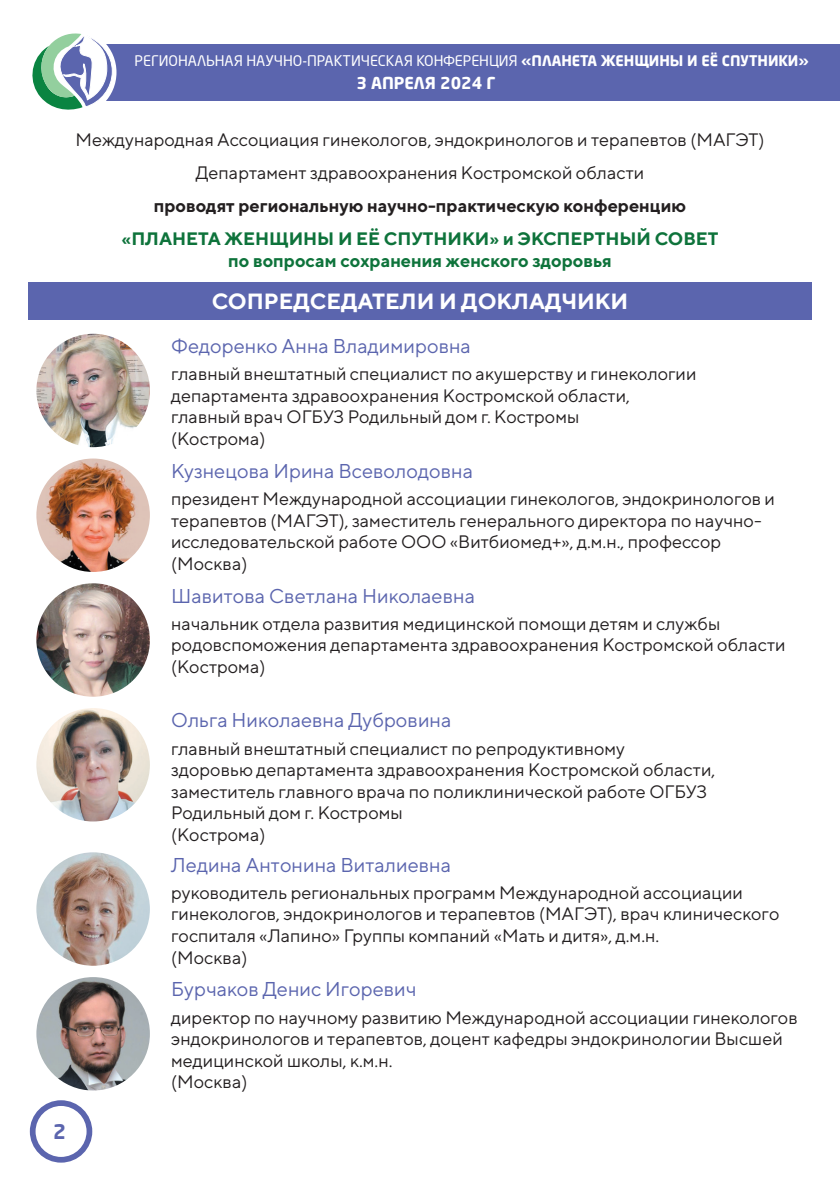
<style>
.page{position:relative;width:840px;height:1191px;background:#fff}
.page>*{position:absolute;margin:0;border:0;box-sizing:border-box;transform-origin:0 0}
.Секции{font:700 22px "TT Norms";color:#fff}
.Профы_на_главной{font:20px "TT Norms";color:#5b65ae}
.t1{font:700 20px "Neo Sans Pro";color:#5b65ae}
.Профы_на_главной_опи{font:18px/21.6px "TT Norms";color:#231f20}
.t2{font:700 18px/21.6px "TT Norms";color:#0e733b;text-align:center}
.t3{font:700 18px "TT Norms";color:#231f20}
.t4{font:700 16.2px "Neo Sans Pro";color:#fff}
.t5{font:14.4px "Neo Sans Pro";color:#fff}
.s1{font-weight:700}
</style>
<div class="page">
<div style="left:70px;top:44px;width:769px;height:57px;background:#5b65ae"></div>
<div style="left:28px;top:28px;width:88px;height:88px;background:#fff;border-radius:50%"></div>
<svg style="left:32px;top:33px;width:80px;height:77px"></svg>
<div style="left:30px;top:1100px;width:62px;height:62px;border:6px solid #5b65ae;border-radius:50%"></div>
<div style="left:28px;top:282px;width:783px;height:37px;background:#5b65ae"></div>
<img style="left:36px;top:334px;width:114px;height:113px;border-radius:57px">
<img style="left:36px;top:458px;width:114px;height:114px;border-radius:57px">
<img style="left:36px;top:583px;width:114px;height:113px;border-radius:57px">
<img style="left:36px;top:708px;width:114px;height:113px;border-radius:57px">
<img style="left:36px;top:852px;width:114px;height:113px;border-radius:57px">
<img style="left:36px;top:977px;width:114px;height:113px;border-radius:57px">
<p class="t5" style="left:134px;top:51px;width:675px">РЕГИОНАЛЬНАЯ НАУЧНО-ПРАКТИЧЕСКАЯ КОНФЕРЕНЦИЯ <span class="s1">«ПЛАНЕТА ЖЕНЩИНЫ И ЕЁ СПУТНИКИ»</span></p>
<p class="t4" style="left:356px;top:73px;width:141px">3 АПРЕЛЯ 2024 Г</p>
<p class="t1" style="left:53px;top:1118px;width:14px">2</p>
<p class="Профы_на_главной_опи" style="left:75px;top:129px;width:690px">Международная Ассоциация гинекологов, эндокринологов и терапевтов (МАГЭТ)</p>
<p class="Профы_на_главной_опи" style="left:196px;top:162px;width:449px">Департамент здравоохранения Костромской области</p>
<p class="t3" style="left:154px;top:194px;width:533px">проводят региональную научно-практическую конференцию</p>
<p class="t2" style="left:121px;top:228px;width:598px">«ПЛАНЕТА ЖЕНЩИНЫ И ЕЁ СПУТНИКИ» и ЭКСПЕРТНЫЙ СОВЕТ по вопросам сохранения женского здоровья</p>
<p class="Секции" style="left:211px;top:287px;width:418px">СОПРЕДСЕДАТЕЛИ И ДОКЛАДЧИКИ</p>
<p class="Профы_на_главной" style="left:171px;top:334px;width:301px">Федоренко Анна Владимировна</p>
<p class="Профы_на_главной_опи" style="left:171px;top:363px;width:526px">главный внештатный специалист по акушерству и гинекологии департамента здравоохранения Костромской области, главный врач ОГБУЗ Родильный дом г. Костромы<br>(Кострома)</p>
<p class="Профы_на_главной" style="left:171px;top:458px;width:303px">Кузнецова Ирина Всеволодовна</p>
<p class="Профы_на_главной_опи" style="left:171px;top:487px;width:605px">президент Международной ассоциации гинекологов, эндокринологов и терапевтов (МАГЭТ), заместитель генерального директора по научно&shy;исследовательской работе ООО «Витбиомед+», д.м.н., профессор (Москва)</p>
<p class="Профы_на_главной" style="left:171px;top:583px;width:305px">Шавитова Светлана Николаевна</p>
<p class="Профы_на_главной_опи" style="left:171px;top:612px;width:615px">начальник отдела развития медицинской помощи детям и службы родовспоможения департамента здравоохранения Костромской области (Кострома)</p>
<p class="Профы_на_главной" style="left:171px;top:708px;width:282px">Ольга Николаевна Дубровина</p>
<p class="Профы_на_главной_опи" style="left:171px;top:737px;width:545px">главный внештатный специалист по репродуктивному<br>здоровью департамента здравоохранения Костромской области, заместитель главного врача по поликлинической работе ОГБУЗ Родильный дом г. Костромы<br>(Кострома)</p>
<p class="Профы_на_главной" style="left:171px;top:852px;width:281px">Ледина Антонина Виталиевна</p>
<p class="Профы_на_главной_опи" style="left:171px;top:881px;width:609px">руководитель региональных программ Международной ассоциации гинекологов, эндокринологов и терапевтов (МАГЭТ), врач клинического госпиталя «Лапино» Группы компаний «Мать и дитя», д.м.н.<br>(Москва)</p>
<p class="Профы_на_главной" style="left:171px;top:977px;width:247px">Бурчаков Денис Игоревич</p>
<p class="Профы_на_главной_опи" style="left:171px;top:1006px;width:627px">директор по научному развитию Международной ассоциации гинекологов эндокринологов и терапевтов, доцент кафедры эндокринологии Высшей медицинской школы, к.м.н.<br>(Москва)</p>
</div>
